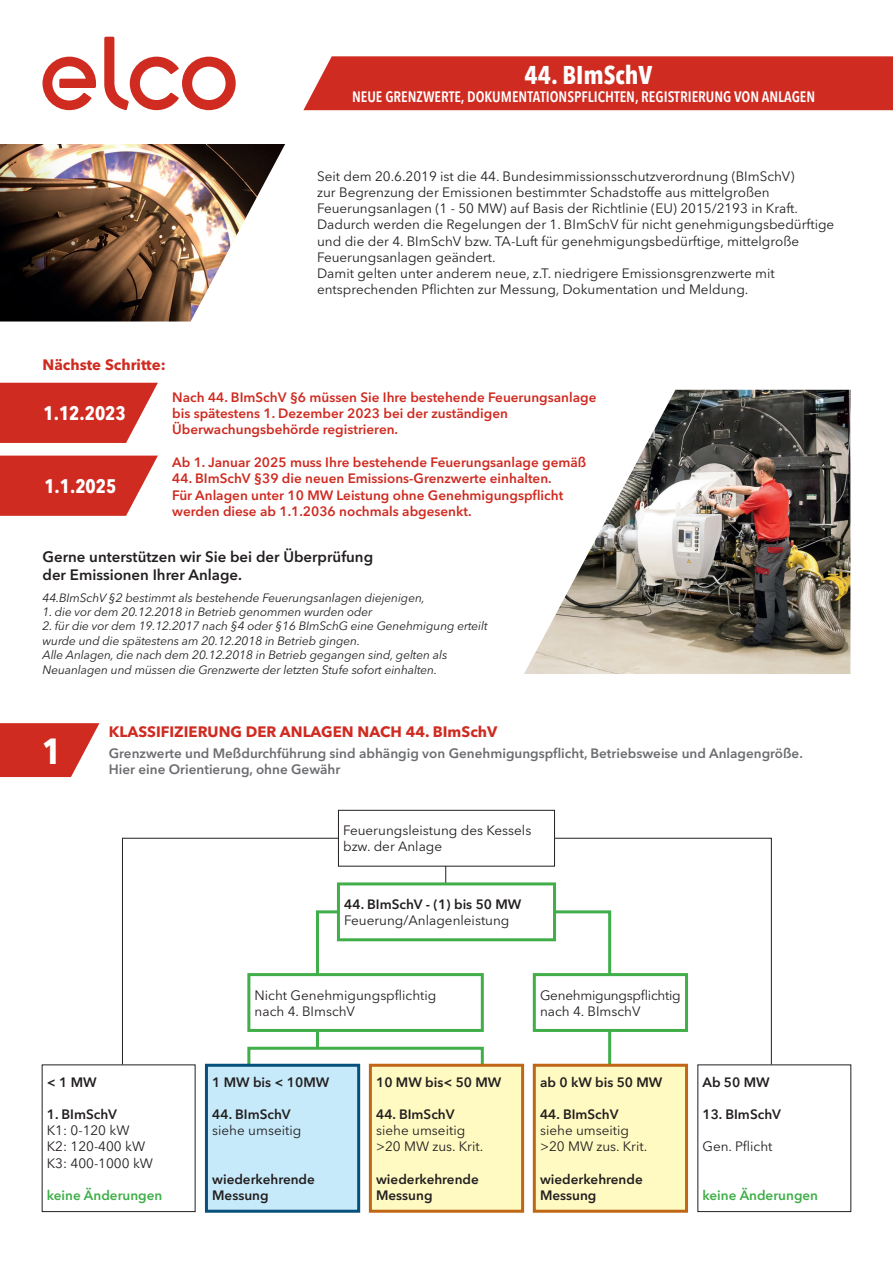
<style>
.page{position:relative;width:893px;height:1263px;background:#fff}
.page>*{position:absolute;margin:0;border:0;box-sizing:border-box;transform-origin:0 0}
.t1{font:700 condensed 36px "Avenir Next LT Pro";color:#fff}
.t2{font:700 condensed 25.5px "Avenir Next LT Pro";color:#fff}
.t3{font:700 condensed 19.5px "Avenir Next LT Pro";color:#fff}
.t4{font:600 15px/18px "Avenir Next LT Pro";color:#231f20}
.t5{font:600 condensed 15px "Avenir Next LT Pro";color:#fff}
.t6{font:700 15px "Avenir Next LT Pro";color:#cf2b21}
.t7{font:13.5px/16.2px "Avenir Next LT Pro";color:#231f20}
.t8{font:600 13.5px/16.2px "Avenir Next LT Pro";color:#cf2b21}
.t9{font:600 13.5px/16.2px "Avenir Next LT Pro";color:#231f20}
.t10{font:600 13.5px/16.2px "Avenir Next LT Pro";color:#6c6d70}
.t11{font:13.5px/16.2px "Avenir Next LT Pro";letter-spacing:-.02em;color:#231f20}
.t12{font:600 13.5px "Avenir Next LT Pro";color:#40ae49}
.t13{font:italic 12px/14.4px "Avenir Next LT Pro";letter-spacing:-.01em;color:#231f20}
</style>
<div class="page">
<svg style="left:445px;top:866px;width:1px;height:16px"></svg>
<svg style="left:41px;top:1064px;width:155px;height:148px"></svg>
<svg style="left:697px;top:1064px;width:155px;height:148px"></svg>
<div style="left:338px;top:810px;width:217px;height:56px;border:1px solid #231f20"></div>
<svg style="left:314px;top:910px;width:299px;height:157px"></svg>
<div style="left:247px;top:1047px;width:237px;height:19px;border:3px solid #40ae49"></div>
<div style="left:249px;top:974px;width:233px;height:56px;background:#fff"></div>
<div style="left:247px;top:973px;width:237px;height:59px;border:3px solid #40ae49"></div>
<div style="left:338px;top:884px;width:216px;height:56px;background:#fff"></div>
<div style="left:337px;top:882px;width:219px;height:59px;border:3px solid #40ae49"></div>
<div style="left:534px;top:974px;width:152px;height:56px;background:#fff"></div>
<div style="left:533px;top:973px;width:155px;height:59px;border:3px solid #40ae49"></div>
<svg style="left:0;top:723px;width:99px;height:54px;background:#d54940"></svg>
<svg style="left:0;top:383px;width:158px;height:60px;background:#d34036"></svg>
<img style="left:0;top:144px;width:285px;height:177px">
<img style="left:524px;top:390px;width:326px;height:284px">
<svg style="left:0;top:456px;width:158px;height:60px;background:#d34037"></svg>
<div style="left:303px;top:56px;width:590px;height:54px;background:#cf2b21"></div>
<svg style="left:43px;top:57px;width:53px;height:53px"></svg>
<svg style="left:104px;top:37px;width:132px;height:73px"></svg>
<div style="left:206px;top:1065px;width:153px;height:146px;background:#c6eafa"></div>
<div style="left:205px;top:1064px;width:155px;height:149px;border:3px solid #06517c"></div>
<div style="left:534px;top:1065px;width:152px;height:146px;background:#fffac1"></div>
<div style="left:533px;top:1064px;width:155px;height:149px;border:3px solid #c06616"></div>
<div style="left:370px;top:1065px;width:153px;height:146px;background:#fffac1"></div>
<div style="left:369px;top:1064px;width:155px;height:149px;border:3px solid #c06616"></div>
<h2 class="t2" style="left:524px;top:59px;width:130px">44. BImSchV</h2>
<p class="t5" style="left:352px;top:88px;width:465px">NEUE GRENZWERTE, DOKUMENTATIONSPFLICHTEN, REGISTRIERUNG VON ANLAGEN</p>
<p class="t6" style="left:43px;top:356px;width:125px">Nächste Schritte:</p>
<p class="t7" style="left:317px;top:168px;width:519px">Seit dem 20.6.2019 ist die 44. Bundesimmissionsschutzverordnung (BImSchV)<br>zur Begrenzung der Emissionen bestimmter Schadstoffe aus mittelgroßen Feuerungsanlagen (1 - 50 MW) auf Basis der Richtlinie (EU) 2015/2193 in Kraft.<br>Dadurch werden die Regelungen der 1. BImSchV für nicht genehmigungsbedürftige und die der 4. BImSchV bzw. TA-Luft für genehmigungsbedürftige, mittelgroße Feuerungsanlagen geändert.<br>Damit gelten unter anderem neue, z.T. niedrigere Emissionsgrenzwerte mit entsprechenden Pflichten zur Messung, Dokumentation und Meldung.</p>
<h3 class="t3" style="left:44px;top:401px;width:84px">1.12.2023</h3>
<h3 class="t3" style="left:44px;top:474px;width:73px">1.1.2025</h3>
<p class="t8" style="left:172px;top:389px;width:426px">Nach 44. BImSchV §6 müssen Sie Ihre bestehende Feuerungsanlage bis spätestens 1. Dezember 2023 bei der zuständigen<br>Überwachungsbehörde registrieren.</p>
<p class="t8" style="left:172px;top:454px;width:416px">Ab 1. Januar 2025 muss Ihre bestehende Feuerungsanlage gemäß</p>
<p class="t8" style="left:172px;top:470px;width:393px">44. BImSchV §39 die neuen Emissions-Grenzwerte einhalten.<br>Für Anlagen unter 10 MW Leistung ohne Genehmigungspflicht werden diese ab 1.1.2036 nochmals abgesenkt.</p>
<p class="t4" style="left:43px;top:548px;width:332px">Gerne unterstützen wir Sie bei der Überprüfung der Emissionen Ihrer Anlage.</p>
<p class="t13" style="left:43px;top:590px;width:384px">44.BImSchV §2 bestimmt als bestehende Feuerungsanlagen diejenigen,</p>
<p class="t13" style="left:43px;top:605px;width:331px">1. die vor dem 20.12.2018 in Betrieb genommen wurden oder</p>
<p class="t13" style="left:43px;top:619px;width:447px">2. für die vor dem 19.12.2017 nach §4 oder §16 BImSchG eine Genehmigung erteilt wurde und die spätestens am 20.12.2018 in Betrieb gingen.<br>Alle Anlagen, die nach dem 20.12.2018 in Betrieb gegangen sind, gelten als Neuanlagen und müssen die Grenzwerte der letzten Stufe sofort einhalten.</p>
<h1 class="t1" style="left:42px;top:729px;width:20px">1</h1>
<p class="t6" style="left:109px;top:723px;width:390px">KLASSIFIZIERUNG DER ANLAGEN NACH 44. BImSchV</p>
<p class="t10" style="left:109px;top:745px;width:695px">Grenzwerte und Meßdurchführung sind abhängig von Genehmigungspflicht, Betriebsweise und Anlagengröße.<br>Hier eine Orientierung, ohne Gewähr</p>
<p class="t7" style="left:343px;top:822px;width:190px">Feuerungsleistung des Kessels bzw. der Anlage</p>
<p class="t9" style="left:344px;top:896px;width:179px">44. BImSchV - (1) bis 50 MW</p>
<p class="t7" style="left:344px;top:912px;width:167px">Feuerung/Anlagenleistung</p>
<p class="t7" style="left:255px;top:987px;width:183px">Nicht Genehmigungspflichtig nach 4. BImschV</p>
<p class="t11" style="left:540px;top:987px;width:142px">Genehmigungspflichtig nach 4. BImschV</p>
<p class="t9" style="left:47px;top:1074px;width:51px">&lt; 1 MW</p>
<p class="t9" style="left:47px;top:1106px;width:72px">1. BImSchV</p>
<p class="t7" style="left:47px;top:1122px;width:108px">K1: 0-120 kW<br>K2: 120-400 kW<br>K3: 400-1000 kW</p>
<p class="t12" style="left:47px;top:1187px;width:117px">keine Änderungen</p>
<p class="t9" style="left:212px;top:1074px;width:119px">1 MW bis &lt; 10MW</p>
<p class="t9" style="left:212px;top:1106px;width:80px">44. BImSchV</p>
<p class="t7" style="left:212px;top:1122px;width:91px">siehe umseitig</p>
<p class="t9" style="left:212px;top:1171px;width:104px">wiederkehrende<br>Messung</p>
<p class="t9" style="left:376px;top:1074px;width:127px">10 MW bis&lt; 50 MW</p>
<p class="t9" style="left:376px;top:1106px;width:80px">44. BImSchV</p>
<p class="t7" style="left:376px;top:1122px;width:109px">siehe umseitig &gt;20 MW zus. Krit.</p>
<p class="t9" style="left:376px;top:1171px;width:104px">wiederkehrende<br>Messung</p>
<p class="t9" style="left:540px;top:1074px;width:124px">ab 0 kW bis 50 MW</p>
<p class="t9" style="left:540px;top:1106px;width:80px">44. BImSchV</p>
<p class="t7" style="left:540px;top:1122px;width:109px">siehe umseitig &gt;20 MW zus. Krit.</p>
<p class="t9" style="left:540px;top:1171px;width:104px">wiederkehrende<br>Messung</p>
<p class="t9" style="left:702px;top:1074px;width:69px">Ab 50 MW</p>
<p class="t9" style="left:702px;top:1106px;width:80px">13. BImSchV</p>
<p class="t7" style="left:702px;top:1138px;width:72px">Gen. Pflicht</p>
<p class="t12" style="left:702px;top:1187px;width:117px">keine Änderungen</p>
</div>
